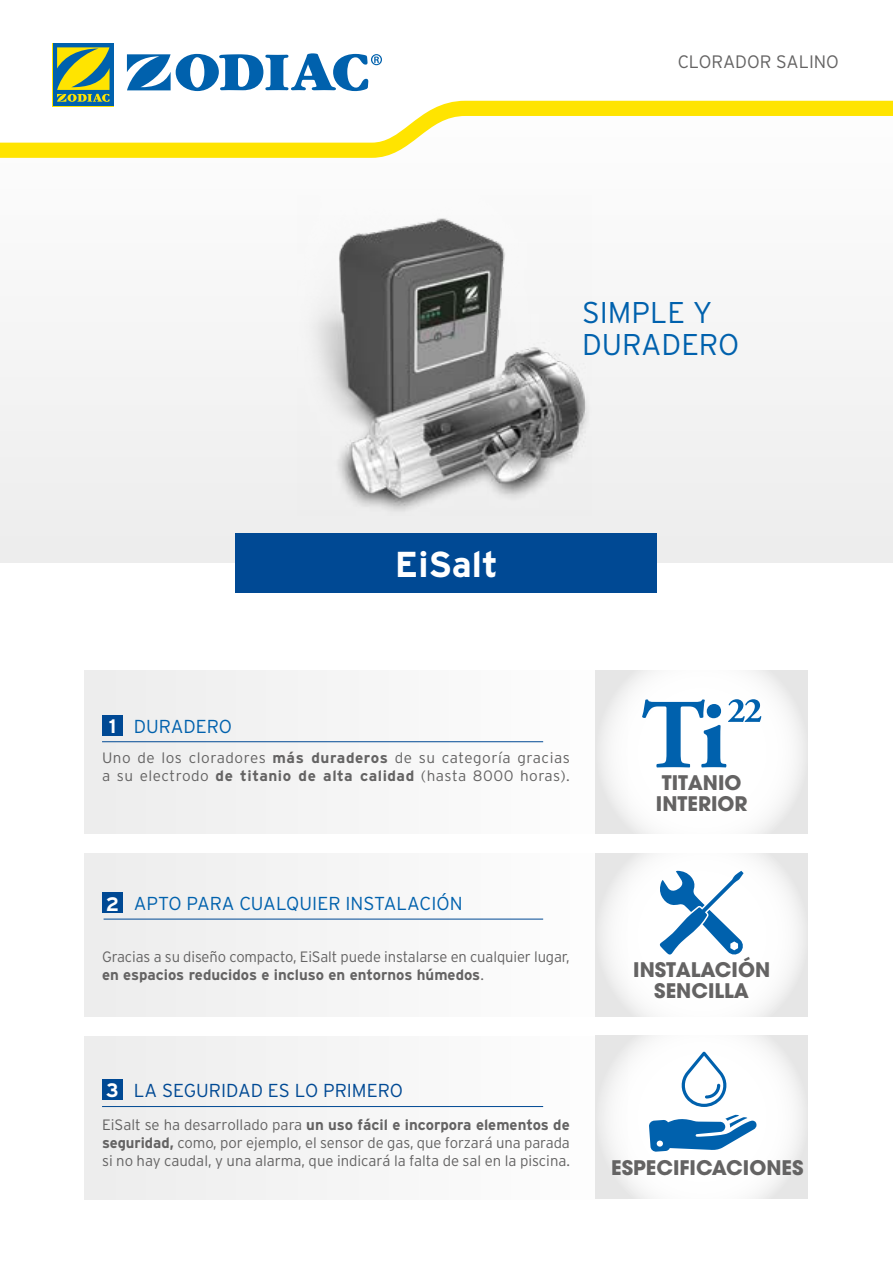
<style>
.page{position:relative;width:893px;height:1263px;background:#fff}
.page>*{position:absolute;margin:0;border:0;box-sizing:border-box;transform-origin:0 0}
.t1{font:700 36px "Interstate";color:#fff}
.t2{font:300 30px/31.5px "Interstate";color:#0061ad}
.t3{font:700 19.95px/21px "Avant Garde LT";color:#646363;text-align:center}
.t4{font:300 18.75px "Interstate";color:#0061ad}
.t5{font:300 18.75px "Interstate";color:#004994}
.t6{font:300 18px "Interstate";color:#646363}
.t7{font:300 15px/18px "Interstate";color:#646363}
.t8{font:300 15px/18px "Interstate";letter-spacing:.03em;color:#646363}
.s1{font-weight:700;font-size:19.5px;color:#fff}
.s2{font-weight:700}
</style>
<div class="page">
<div style="left:84px;top:853px;width:543px;height:164px;background:#f5f5f5"></div>
<svg style="left:595px;top:853px;width:213px;height:164px"></svg>
<svg style="left:595px;top:1035px;width:213px;height:164px"></svg>
<div style="left:0;top:85px;width:893px;height:478px;background:#f5f5f5"></div>
<div style="left:236px;top:533px;width:421px;height:60px;background:#004994"></div>
<hr style="left:104px;top:919px;width:439px;height:1px;background:#004994">
<div style="left:84px;top:1036px;width:543px;height:164px;background:#f5f5f5"></div>
<hr style="left:102px;top:1106px;width:441px;height:1px;background:#004994">
<div style="left:84px;top:670px;width:543px;height:164px;background:#f5f5f5"></div>
<hr style="left:102px;top:741px;width:441px;height:1px;background:#004994">
<svg style="left:595px;top:670px;width:213px;height:164px"></svg>
<svg style="left:642px;top:699px;width:119px;height:68px"></svg>
<svg style="left:659px;top:871px;width:85px;height:84px"></svg>
<img style="left:318px;top:218px;width:270px;height:294px">
<svg style="left:0;top:54px;width:893px;height:47px"></svg>
<svg style="left:0;top:101px;width:893px;height:57px;fill:#fffdfd"></svg>
<svg style="left:127px;top:53px;width:255px;height:38px"></svg>
<svg style="left:52px;top:43px;width:62px;height:63px"></svg>
<div style="left:53px;top:43px;width:60px;height:63px;background:#0061ad"></div>
<svg style="left:57px;top:47px;width:53px;height:55px"></svg>
<div style="left:102px;top:892px;width:21px;height:21px;background:#004994"></div>
<div style="left:102px;top:1079px;width:21px;height:21px;background:#004994"></div>
<div style="left:102px;top:715px;width:21px;height:21px;background:#004994"></div>
<svg style="left:649px;top:1051px;width:108px;height:101px"></svg>
<p class="t6" style="left:678px;top:52px;width:163px">CLORADOR SALINO</p>
<h2 class="t2" style="left:582px;top:297px;width:159px">SIMPLE Y<br>DURADERO</h2>
<h1 class="t1" style="left:395px;top:545px;width:105px">EiSalt</h1>
<p class="t4" style="left:109px;top:716px;width:125px"><span class="s1">1</span> DURADERO</p>
<p class="t8" style="left:102px;top:748px;width:469px">Uno de los cloradores <span class="s2">más duraderos</span> de su categoría gracias a su electrodo <span class="s2">de titanio de alta calidad</span> (hasta 8000 horas).</p>
<p class="t4" style="left:106px;top:893px;width:358px"><span class="s1">2</span> APTO PARA CUALQUIER INSTALACIÓN</p>
<p class="t7" style="left:102px;top:948px;width:469px">Gracias a su diseño compacto, EiSalt puede instalarse en cualquier lugar, <span class="s2">en espacios reducidos e incluso en entornos húmedos</span>.</p>
<p class="t5" style="left:106px;top:1080px;width:298px"><span class="s1">3</span> LA SEGURIDAD ES LO PRIMERO</p>
<p class="t7" style="left:102px;top:1116px;width:470px;text-align:justify">EiSalt se ha desarrollado para <span class="s2">un uso fácil e incorpora elementos de seguridad,</span> como, por ejemplo, el sensor de gas, que forzará una parada si no hay caudal, y una alarma, que indicará la falta de sal en la piscina.</p>
<h3 class="t3" style="left:656px;top:772px;width:93px">TITANIO<br>INTERIOR</h3>
<h3 class="t3" style="left:633px;top:959px;width:138px">INSTALACIÓN<br>SENCILLA</h3>
<h3 class="t3" style="left:611px;top:1157px;width:194px">ESPECIFICACIONES</h3>
</div>
